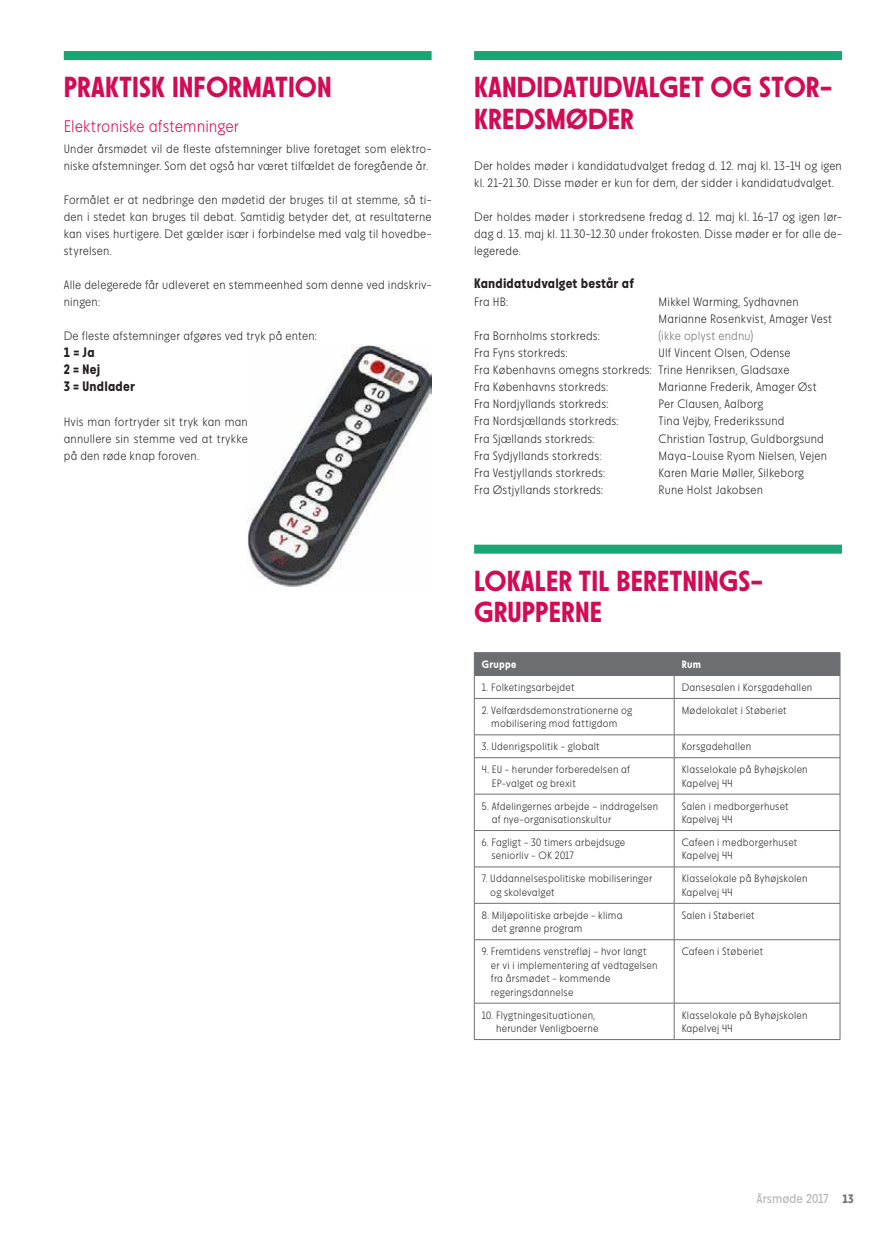
<style>
.page{position:relative;width:893px;height:1234px;background:#fff}
.page>*{position:absolute;margin:0;border:0;box-sizing:border-box;transform-origin:0 0}
.t1{font:700 28.5px/31.5px "Maj";color:#d30b55}
.t2{font:300 16.5px "Maj";color:#d30b55}
.t3{font:700 13.5px/17px "Maj";letter-spacing:.01em;color:#231f20}
.t4{font:12.75px "Maj";color:#b1b4b6}
.t5{font:300 12px/17px "Maj";letter-spacing:.015em;color:#231f20}
.t6{font:300 12px "Maj";letter-spacing:.015em;color:#6d6e71}
.t7{font:300 10.5px/13.5px "Maj";letter-spacing:.02em;color:#231f20}
.t8{font:300 10.5px/13.5px "Maj";letter-spacing:.02em;color:#222}
.t9{font:700 10.5px "Maj";letter-spacing:.02em;color:#fff}
.s1{color:#231f20}
.s2{font-weight:700;font-size:12px;color:#6d6e71}
</style>
<div class="page">
<div style="left:64px;top:51px;width:368px;height:9px;background:#18a574"></div>
<div style="left:474px;top:51px;width:368px;height:9px;background:#18a574"></div>
<div style="left:474px;top:544px;width:368px;height:9px;background:#18a574"></div>
<img style="left:248px;top:344px;width:184px;height:242px">
<svg style="left:474px;top:652px;width:367px;height:46px"></svg>
<hr style="left:674px;top:698px;width:166px;height:1px;background:#6d6e71">
<hr style="left:840px;top:698px;width:1px;height:36px;background:#6d6e71">
<hr style="left:474px;top:698px;width:200px;height:1px;background:#6d6e71">
<hr style="left:674px;top:698px;width:1px;height:36px;background:#6d6e71">
<hr style="left:474px;top:698px;width:1px;height:36px;background:#6d6e71">
<hr style="left:674px;top:734px;width:166px;height:1px;background:#6d6e71">
<svg style="left:840px;top:734px;width:1px;height:23px"></svg>
<hr style="left:474px;top:734px;width:200px;height:1px;background:#6d6e71">
<svg style="left:674px;top:734px;width:1px;height:23px"></svg>
<svg style="left:474px;top:734px;width:1px;height:23px"></svg>
<hr style="left:674px;top:757px;width:166px;height:1px;background:#6d6e71">
<hr style="left:840px;top:757px;width:1px;height:36px;background:#6d6e71">
<hr style="left:474px;top:757px;width:200px;height:1px;background:#6d6e71">
<hr style="left:674px;top:757px;width:1px;height:36px;background:#6d6e71">
<hr style="left:474px;top:757px;width:1px;height:36px;background:#6d6e71">
<hr style="left:674px;top:793px;width:166px;height:1px;background:#6d6e71">
<hr style="left:840px;top:794px;width:1px;height:36px;background:#6d6e71">
<hr style="left:474px;top:793px;width:200px;height:1px;background:#6d6e71">
<hr style="left:674px;top:794px;width:1px;height:36px;background:#6d6e71">
<hr style="left:474px;top:794px;width:1px;height:36px;background:#6d6e71">
<hr style="left:674px;top:830px;width:166px;height:1px;background:#6d6e71">
<hr style="left:840px;top:830px;width:1px;height:36px;background:#6d6e71">
<hr style="left:474px;top:830px;width:200px;height:1px;background:#6d6e71">
<hr style="left:674px;top:830px;width:1px;height:36px;background:#6d6e71">
<hr style="left:474px;top:830px;width:1px;height:36px;background:#6d6e71">
<hr style="left:674px;top:866px;width:166px;height:1px;background:#6d6e71">
<hr style="left:840px;top:866px;width:1px;height:36px;background:#6d6e71">
<hr style="left:474px;top:866px;width:200px;height:1px;background:#6d6e71">
<hr style="left:674px;top:866px;width:1px;height:36px;background:#6d6e71">
<hr style="left:474px;top:866px;width:1px;height:36px;background:#6d6e71">
<hr style="left:674px;top:902px;width:166px;height:1px;background:#6d6e71">
<hr style="left:840px;top:903px;width:1px;height:36px;background:#6d6e71">
<hr style="left:474px;top:902px;width:200px;height:1px;background:#6d6e71">
<hr style="left:674px;top:903px;width:1px;height:36px;background:#6d6e71">
<hr style="left:474px;top:903px;width:1px;height:36px;background:#6d6e71">
<hr style="left:674px;top:939px;width:166px;height:1px;background:#6d6e71">
<hr style="left:840px;top:939px;width:1px;height:63px;background:#6d6e71">
<hr style="left:474px;top:939px;width:200px;height:1px;background:#6d6e71">
<hr style="left:674px;top:939px;width:1px;height:63px;background:#6d6e71">
<hr style="left:474px;top:939px;width:1px;height:63px;background:#6d6e71">
<hr style="left:674px;top:1002px;width:166px;height:1px;background:#6d6e71">
<hr style="left:840px;top:1003px;width:1px;height:36px;background:#6d6e71">
<hr style="left:474px;top:1002px;width:200px;height:1px;background:#6d6e71">
<hr style="left:674px;top:1003px;width:1px;height:36px;background:#6d6e71">
<hr style="left:474px;top:1003px;width:1px;height:36px;background:#6d6e71">
<hr style="left:674px;top:1039px;width:166px;height:1px;background:#6d6e71">
<hr style="left:474px;top:1039px;width:200px;height:1px;background:#6d6e71">
<h1 class="t1" style="left:64px;top:72px;width:269px">PRAKTISK INFORMATION</h1>
<h1 class="t1" style="left:474px;top:72px;width:360px">KANDIDATUDVALGET OG STOR-<br>KREDSMØDER</h1>
<h2 class="t2" style="left:64px;top:117px;width:177px">Elektroniske afstemninger</h2>
<p class="t5" style="left:64px;top:141px;width:369px">Under årsmødet vil de fleste afstemninger blive foretaget som elektro&shy;niske afstemninger. Som det også har været tilfældet de foregående år.</p>
<p class="t5" style="left:64px;top:192px;width:369px;text-align:justify">Formålet er at nedbringe den mødetid der bruges til at stemme, så ti&shy;den i stedet kan bruges til debat. Samtidig betyder det, at resultaterne kan vises hurtigere. Det gælder især i forbindelse med valg til hovedbe&shy;styrelsen.</p>
<p class="t5" style="left:64px;top:277px;width:369px">Alle delegerede får udleveret en stemmeenhed som denne ved indskriv&shy;ningen:</p>
<p class="t5" style="left:64px;top:328px;width:255px">De fleste afstemninger afgøres ved tryk på enten:</p>
<p class="t3" style="left:64px;top:344px;width:73px">1 = Ja<br>2 = Nej<br>3 = Undlader</p>
<p class="t5" style="left:64px;top:413px;width:186px;text-align:justify">Hvis man fortryder sit tryk kan man annullere sin stemme ved at trykke på den røde knap foroven.</p>
<p class="t5" style="left:474px;top:158px;width:369px">Der holdes møder i kandidatudvalget fredag d. 12. maj kl. 13-14 og igen kl. 21-21.30. Disse møder er kun for dem, der sidder i kandidatudvalget.</p>
<p class="t5" style="left:474px;top:209px;width:369px;text-align:justify">Der holdes møder i storkredsene fredag d. 12. maj kl. 16-17 og igen lør&shy;dag d. 13. maj kl. 11.30-12.30 under frokosten. Disse møder er for alle de&shy;legerede.</p>
<p class="t3" style="left:474px;top:275px;width:162px">Kandidatudvalget består af</p>
<p class="t5" style="left:474px;top:294px;width:35px">Fra HB:</p>
<p class="t5" style="left:659px;top:294px;width:175px">Mikkel Warming, Sydhavnen<br>Marianne Rosenkvist, Amager Vest</p>
<p class="t5" style="left:474px;top:328px;width:127px">Fra Bornholms storkreds:</p>
<p class="t6" style="left:659px;top:330px;width:96px">(ikke oplyst endnu)</p>
<p class="t5" style="left:474px;top:345px;width:95px">Fra Fyns storkreds:</p>
<p class="t5" style="left:474px;top:345px;width:318px;text-align:justify;text-indent:184px">Ulf Vincent Olsen, Odense Fra Københavns omegns storkreds: Trine Henriksen, Gladsaxe Fra Københavns storkreds:</p>
<p class="t5" style="left:659px;top:379px;width:160px">Marianne Frederik, Amager Øst</p>
<p class="t5" style="left:474px;top:396px;width:136px">Fra Nordjyllands storkreds:</p>
<p class="t5" style="left:659px;top:396px;width:106px">Per Clausen, Aalborg</p>
<p class="t5" style="left:474px;top:413px;width:146px">Fra Nordsjællands storkreds:</p>
<p class="t5" style="left:659px;top:413px;width:127px">Tina Vejby, Frederikssund</p>
<p class="t5" style="left:474px;top:430px;width:122px">Fra Sjællands storkreds:</p>
<p class="t5" style="left:659px;top:430px;width:167px">Christian Tastrup, Guldborgsund</p>
<p class="t5" style="left:474px;top:447px;width:129px">Fra Sydjyllands storkreds:</p>
<p class="t5" style="left:659px;top:447px;width:170px">Maya-Louise Ryom Nielsen, Vejen</p>
<p class="t5" style="left:474px;top:464px;width:132px">Fra Vestjyllands storkreds:</p>
<p class="t5" style="left:659px;top:464px;width:147px">Karen Marie Møller, Silkeborg</p>
<p class="t5" style="left:474px;top:481px;width:131px">Fra Østjyllands storkreds:</p>
<p class="t5" style="left:659px;top:481px;width:106px">Rune Holst Jakobsen</p>
<h1 class="t1" style="left:474px;top:565px;width:291px">LOKALER TIL BERETNINGS-<br>GRUPPERNE</h1>
<p class="t9" style="left:482px;top:658px;width:36px">Gruppe</p>
<p class="t9" style="left:682px;top:658px;width:21px">Rum</p>
<p class="t7" style="left:482px;top:680px;width:94px">1. Folketingsarbejdet</p>
<p class="t7" style="left:682px;top:680px;width:132px">Dansesalen i Korsgadehallen</p>
<p class="t7" style="left:482px;top:703px;width:152px">2. Velfærdsdemonstrationerne og</p>
<p class="t7" style="left:682px;top:703px;width:107px">Mødelokalet i Støberiet</p>
<p class="t7" style="left:491px;top:717px;width:128px">mobilisering mod fattigdom</p>
<p class="t7" style="left:482px;top:740px;width:119px">3. Udenrigspolitik - globalt</p>
<p class="t7" style="left:682px;top:735px;width:128px;line-height:23px">Korsgadehallen<br>Klasselokale på Byhøjskolen</p>
<p class="t7" style="left:682px;top:776px;width:53px">Kapelvej 44</p>
<p class="t8" style="left:492px;top:762px;width:140px;text-indent:-10px"><span class="s1">4. EU -</span> herunder forberedelsen af<br>EP-valget og brexit</p>
<p class="t8" style="left:492px;top:799px;width:168px;text-indent:-10px"><span class="s1">5. Afdelingernes arbejde</span> – inddragelsen af nye-organisationskultur</p>
<p class="t8" style="left:491px;top:835px;width:135px;text-indent:-10px"><span class="s1">6. Fagligt</span> - 30 timers arbejdsuge seniorliv - OK 2017</p>
<p class="t7" style="left:682px;top:799px;width:109px">Salen i medborgerhuset<br>Kapelvej 44</p>
<p class="t7" style="left:682px;top:835px;width:117px">Cafeen i medborgerhuset<br>Kapelvej 44</p>
<p class="t7" style="left:682px;top:872px;width:128px">Klasselokale på Byhøjskolen<br>Kapelvej 44</p>
<p class="t7" style="left:490px;top:872px;width:163px;text-indent:-9px">7. Uddannelsespolitiske mobiliseringer og skolevalget</p>
<p class="t7" style="left:482px;top:908px;width:142px">8. Miljøpolitiske arbejde - klima</p>
<p class="t7" style="left:682px;top:908px;width:74px">Salen i Støberiet</p>
<p class="t7" style="left:492px;top:921px;width:92px">det grønne program</p>
<p class="t8" style="left:482px;top:944px;width:166px">9. Fremtidens venstrefløj – hvor langt</p>
<p class="t7" style="left:682px;top:944px;width:83px">Cafeen i Støberiet</p>
<p class="t8" style="left:491px;top:958px;width:168px">er vi i implementering af vedtagelsen fra årsmødet - kommende regeringsdannelse</p>
<p class="t7" style="left:682px;top:1008px;width:128px">Klasselokale på Byhøjskolen<br>Kapelvej 44</p>
<p class="t7" style="left:496px;top:1008px;width:104px;text-indent:-14px">10. Flygtningesituationen, herunder Venligboerne</p>
<p class="t4" style="left:757px;top:1190px;width:99px">Årsmøde 2017 <span class="s2">13</span></p>
</div>
